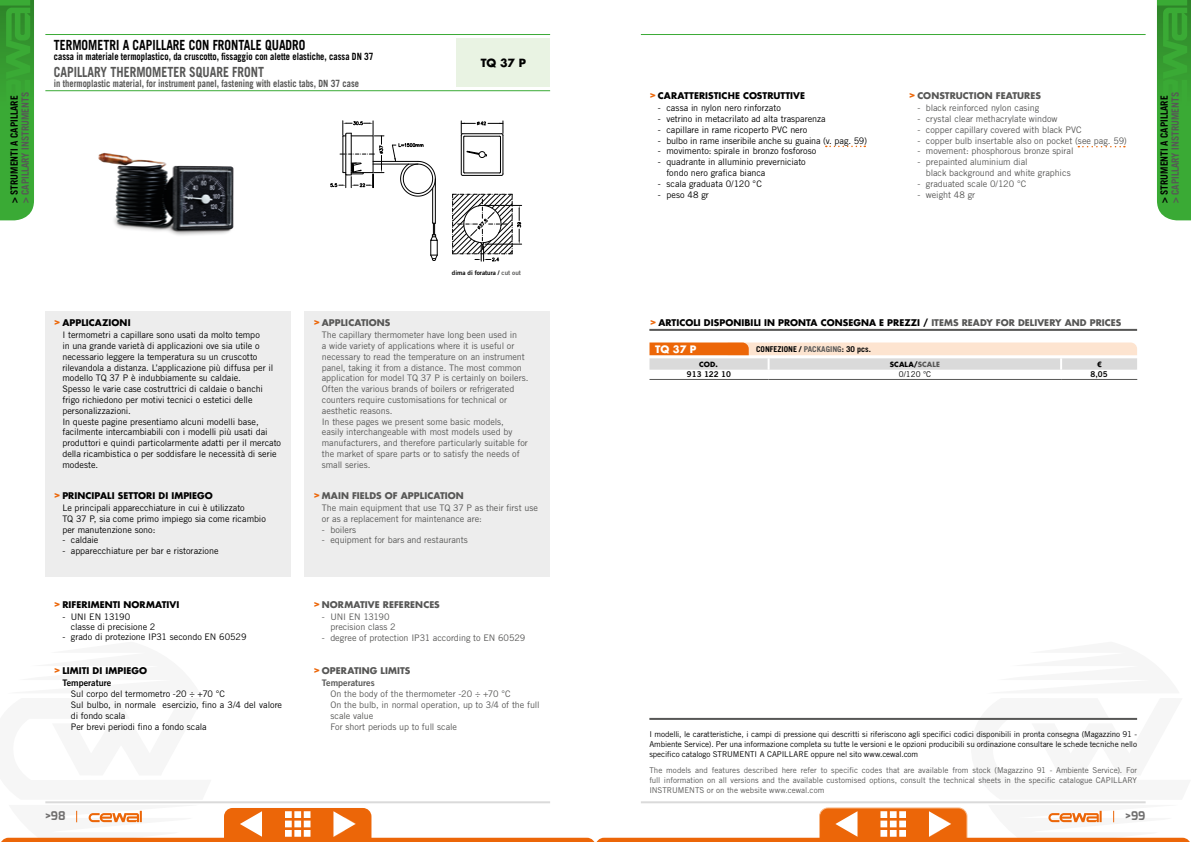
<style>
.page{position:relative;width:1191px;height:842px;background:#fff}
.page>*{position:absolute;margin:0;border:0;box-sizing:border-box;transform-origin:0 0}
.t1{font:700 14px "Trade Gothic LT Std";color:#000;scale:.85 1}
.t2{font:700 14px "Trade Gothic LT Std";color:#575756;scale:.85 1}
.t3{font:700 12px "Exo";color:#706f6f}
.t4{font:700 11px "Futura Std";color:#000}
.t5{font:700 10px "Trade Gothic LT Std";color:#000;scale:.85 1}
.t6{font:700 10px "Trade Gothic LT Std";color:#575756;scale:.85 1}
.t7{font:700 10px "Trade Gothic LT Std";color:#575756;scale:.95 1}
.t8{font:700 10px "Trade Gothic LT Std";color:#000;scale:.95 1}
.t9{font:700 10px "Futura Std";color:#fff}
.t10{font:9px/10.8px "Trade Gothic LT Std";letter-spacing:-.005em;color:#000}
.t11{font:9px/10.8px "Trade Gothic LT Std";letter-spacing:-.005em;color:#575756}
.t12{font:700 9px "Futura Std";letter-spacing:.01em;color:#000}
.t13{font:700 9px "Futura Std";letter-spacing:.01em;color:#575756}
.t14{font:9px "Trade Gothic LT Std Bd 2";color:#575756}
.t15{font:9px "Trade Gothic LT Std Bd 2";letter-spacing:-.005em;color:#000}
.t16{font:8px/10px "Trade Gothic LT Std";letter-spacing:-.005em;color:#000;text-align:justify}
.t17{font:8px/10px "Trade Gothic LT Std";color:#575756;text-align:justify}
.t18{font:700 8px "Trade Gothic LT Std";color:#000}
.t19{font:8px "Trade Gothic LT Std Bd 2";color:#000}
.t20{font:700 7px "Futura Std";letter-spacing:.015em;color:#000}
.t21{font:6.3px "Trade Gothic LT Std Bd 2";color:#000}
.s1{font-size:10px;color:#ec6608}
.s2{color:#575756}
</style>
<div class="page">
<hr style="left:45px;top:90px;width:505px;height:1px;background:#3aaa35">
<hr style="left:45px;top:34px;width:505px;height:1px;background:#3aaa35">
<svg style="left:0;top:0;width:34px;height:220px;background:#3aa635"></svg>
<div style="left:45px;top:312px;width:246px;height:265px;background:#ededed"></div>
<div style="left:305px;top:312px;width:245px;height:265px;background:#ededed"></div>
<img style="left:98px;top:152px;width:136px;height:84px">
<div style="left:457px;top:38px;width:93px;height:48px;background:#e9f3e3"></div>
<svg style="left:461px;top:121px;width:43px;height:55px"></svg>
<hr style="left:373px;top:161px;width:45px;height:1px;background:#000">
<hr style="left:373px;top:164px;width:45px;height:1px;background:#000">
<svg style="left:392px;top:143px;width:46px;height:118px"></svg>
<svg style="left:330px;top:121px;width:54px;height:67px"></svg>
<svg style="left:452px;top:194px;width:69px;height:68px"></svg>
<hr style="left:641px;top:34px;width:504px;height:1px;background:#3aaa35">
<svg style="left:1157px;top:0;width:34px;height:220px;background:#3aa635"></svg>
<hr style="left:649px;top:329px;width:488px;height:2px;background:#575756">
<hr style="left:649px;top:379px;width:119px;height:1px;background:#575756">
<hr style="left:768px;top:379px;width:293px;height:1px;background:#575756">
<hr style="left:1061px;top:379px;width:76px;height:1px;background:#575756">
<svg style="left:649px;top:342px;width:488px;height:28px;background:#edd8c8"></svg>
<svg style="left:1px;top:717px;width:1189px;height:125px"></svg>
<svg style="left:825px;top:146px;width:40px;height:1px"></svg>
<svg style="left:1078px;top:146px;width:46px;height:1px"></svg>
<p class="t8" style="left:8px;top:203px;width:115px;rotate:-90deg">&gt; STRUMENTI A CAPILLARE</p>
<p class="t7" style="left:19px;top:203px;width:118px;rotate:-90deg">&gt; CAPILLARY INSTRUMENTS</p>
<h1 class="t1" style="left:54px;top:36px;width:297px">TERMOMETRI A CAPILLARE CON FRONTALE QUADRO</h1>
<p class="t5" style="left:54px;top:50px;width:378px">cassa in materiale termoplastico, da cruscotto, fissaggio con alette elastiche, cassa DN 37</p>
<h1 class="t2" style="left:54px;top:63px;width:249px">CAPILLARY THERMOMETER SQUARE FRONT</h1>
<p class="t6" style="left:54px;top:77px;width:360px">in thermoplastic material, for instrument panel, fastening with elastic tabs, DN 37 case</p>
<p class="t4" style="left:481px;top:55px;width:47px">TQ 37 P</p>
<p class="t12" style="left:54px;top:316px;width:78px"><span class="s1">&gt;</span> APPLICAZIONI</p>
<p class="t13" style="left:313px;top:316px;width:79px"><span class="s1">&gt;</span> APPLICATIONS</p>
<p class="t21" style="left:452px;top:269px;width:71px">dima di foratura / <span class="s2">cut out</span></p>
<p class="t10" style="left:62px;top:329px;width:220px">I termometri a capillare sono usati da molto tempo<br>in una grande varietà di applicazioni ove sia utile o necessario leggere la temperatura su un cruscotto rilevandola a distanza. L’applicazione più diffusa per il modello TQ 37 P è indubbiamente su caldaie.<br>Spesso le varie case costruttrici di caldaie o banchi frigo richiedono per motivi tecnici o estetici delle personalizzazioni.<br>In queste pagine presentiamo alcuni modelli base, facilmente intercambiabili con i modelli più usati dai produttori e quindi particolarmente adatti per il mercato della ricambistica o per soddisfare le necessità di serie modeste.</p>
<p class="t11" style="left:322px;top:329px;width:208px">The capillary thermometer have long been used in<br>a wide variety of applications where it is useful or necessary to read the temperature on an instrument panel, taking it from a distance. The most common application for model TQ 37 P is certainly on boilers.<br>Often the various brands of boilers or refrigerated counters require customisations for technical or aesthetic reasons.<br>In these pages we present some basic models,<br>easily interchangeable with most models used by manufacturers, and therefore particularly suitable for the market of spare parts or to satisfy the needs of small series.</p>
<p class="t11" style="left:322px;top:502px;width:218px">The main equipment that use TQ 37 P as their first use or as a replacement for maintenance are:</p>
<p class="t11" style="left:322px;top:524px;width:36px">- boilers</p>
<p class="t11" style="left:322px;top:535px;width:147px">- equipment for bars and restaurants</p>
<p class="t12" style="left:54px;top:489px;width:161px"><span class="s1">&gt;</span> PRINCIPALI SETTORI DI IMPIEGO</p>
<p class="t13" style="left:313px;top:489px;width:152px"><span class="s1">&gt;</span> MAIN FIELDS OF APPLICATION</p>
<p class="t10" style="left:62px;top:502px;width:205px">Le principali apparecchiature in cui è utilizzato<br>TQ 37 P, sia come primo impiego sia come ricambio per manutenzione sono:</p>
<p class="t10" style="left:62px;top:535px;width:38px">- caldaie</p>
<p class="t10" style="left:62px;top:545px;width:158px">- apparecchiature per bar e ristorazione</p>
<p class="t12" style="left:54px;top:598px;width:127px"><span class="s1">&gt;</span> RIFERIMENTI NORMATIVI</p>
<p class="t13" style="left:313px;top:598px;width:128px"><span class="s1">&gt;</span> NORMATIVE REFERENCES</p>
<p class="t10" style="left:71px;top:612px;width:86px;line-height:10px;text-indent:-9px">- UNI EN 13190 classe di precisione 2</p>
<p class="t10" style="left:62px;top:632px;width:186px">- grado di protezione IP31 secondo EN 60529</p>
<p class="t15" style="left:62px;top:677px;width:50px">Temperature</p>
<p class="t10" style="left:71px;top:688px;width:213px">Sul corpo del termometro -20 ÷ +70 °C<br>Sul bulbo, in normale esercizio, fino a 3/4 del valore di fondo scala<br>Per brevi periodi fino a fondo scala</p>
<p class="t12" style="left:54px;top:664px;width:95px"><span class="s1">&gt;</span> LIMITI DI IMPIEGO</p>
<p class="t11" style="left:330px;top:612px;width:67px;line-height:10px;text-indent:-9px">- UNI EN 13190 precision class 2</p>
<p class="t11" style="left:322px;top:632px;width:205px">- degree of protection IP31 according to EN 60529</p>
<p class="t13" style="left:313px;top:664px;width:98px"><span class="s1">&gt;</span> OPERATING LIMITS</p>
<p class="t14" style="left:322px;top:677px;width:54px">Temperatures</p>
<p class="t11" style="left:330px;top:688px;width:211px">On the body of the thermometer -20 ÷ +70 °C<br>On the bulb, in normal operation, up to 3/4 of the full scale value<br>For short periods up to full scale</p>
<h2 class="t3" style="left:45px;top:808px;width:22px">&gt;98</h2>
<p class="t12" style="left:649px;top:90px;width:157px"><span class="s1">&gt;</span> CARATTERISTICHE COSTRUTTIVE</p>
<p class="t13" style="left:909px;top:90px;width:134px"><span class="s1">&gt;</span> CONSTRUCTION FEATURES</p>
<p class="t10" style="left:658px;top:102px;width:124px">- cassa in nylon nero rinforzato</p>
<p class="t10" style="left:658px;top:113px;width:169px">- vetrino in metacrilato ad alta trasparenza</p>
<p class="t10" style="left:658px;top:124px;width:151px">- capillare in rame ricoperto PVC nero</p>
<p class="t10" style="left:658px;top:135px;width:211px">- bulbo in rame inseribile anche su guaina (v. pag. 59)</p>
<p class="t10" style="left:658px;top:146px;width:160px">- movimento: spirale in bronzo fosforoso</p>
<p class="t10" style="left:666px;top:156px;width:141px;text-indent:-9px">- quadrante in alluminio preverniciato fondo nero grafica bianca</p>
<p class="t10" style="left:658px;top:178px;width:105px">- scala graduata 0/120 °C</p>
<p class="t10" style="left:658px;top:189px;width:53px">- peso 48 gr</p>
<p class="t11" style="left:917px;top:102px;width:123px">- black reinforced nylon casing</p>
<p class="t11" style="left:917px;top:113px;width:142px">- crystal clear methacrylate window</p>
<p class="t11" style="left:917px;top:124px;width:166px">- copper capillary covered with black PVC</p>
<p class="t11" style="left:917px;top:135px;width:211px">- copper bulb insertable also on pocket (see pag. 59)</p>
<p class="t11" style="left:917px;top:146px;width:158px">- movement: phosphorous bronze spiral</p>
<p class="t11" style="left:926px;top:156px;width:146px;text-indent:-9px">- prepainted aluminium dial<br>black background and white graphics</p>
<p class="t11" style="left:917px;top:178px;width:110px">- graduated scale 0/120 °C</p>
<p class="t11" style="left:917px;top:189px;width:59px">- weight 48 gr</p>
<p class="t8" style="left:1158px;top:203px;width:115px;rotate:-90deg">&gt; STRUMENTI A CAPILLARE</p>
<p class="t7" style="left:1169px;top:203px;width:118px;rotate:-90deg">&gt; CAPILLARY INSTRUMENTS</p>
<p class="t12" style="left:650px;top:316px;width:473px"><span class="s1">&gt;</span> ARTICOLI DISPONIBILI IN PRONTA CONSEGNA E PREZZI / <span class="s2">ITEMS READY FOR DELIVERY AND PRICES</span></p>
<p class="t20" style="left:699px;top:360px;width:20px">COD.</p>
<p class="t20" style="left:890px;top:360px;width:51px">SCALA/<span class="s2">SCALE</span></p>
<p class="t20" style="left:1097px;top:360px;width:6px">€</p>
<p class="t19" style="left:687px;top:370px;width:45px">913 122 10</p>
<p class="t16" style="left:898px;top:369px;width:34px">0/120 °C</p>
<p class="t19" style="left:1090px;top:370px;width:19px">8,05</p>
<p class="t9" style="left:655px;top:343px;width:43px">TQ 37 P</p>
<p class="t18" style="left:756px;top:344px;width:116px">CONFEZIONE / <span class="s2">PACKAGING</span>: 30 pcs.</p>
<p class="t16" style="left:649px;top:728px;width:489px">I modelli, le caratteristiche, i campi di pressione qui descritti si riferiscono agli specifici codici disponibili in pronta consegna (Magazzino 91 - Ambiente Service). Per una informazione completa su tutte le versioni e le opzioni producibili su ordinazione consultare le schede tecniche nello specifico catalogo STRUMENTI A CAPILLARE oppure nel sito www.cewal.com</p>
<p class="t17" style="left:649px;top:765px;width:489px">The models and features described here refer to specific codes that are available from stock (Magazzino 91 - Ambiente Service). For full information on all versions and the available customised options, consult the technical sheets in the specific catalogue CAPILLARY INSTRUMENTS or on the website www.cewal.com</p>
<h2 class="t3" style="left:1125px;top:808px;width:21px">&gt;99</h2>
</div>
